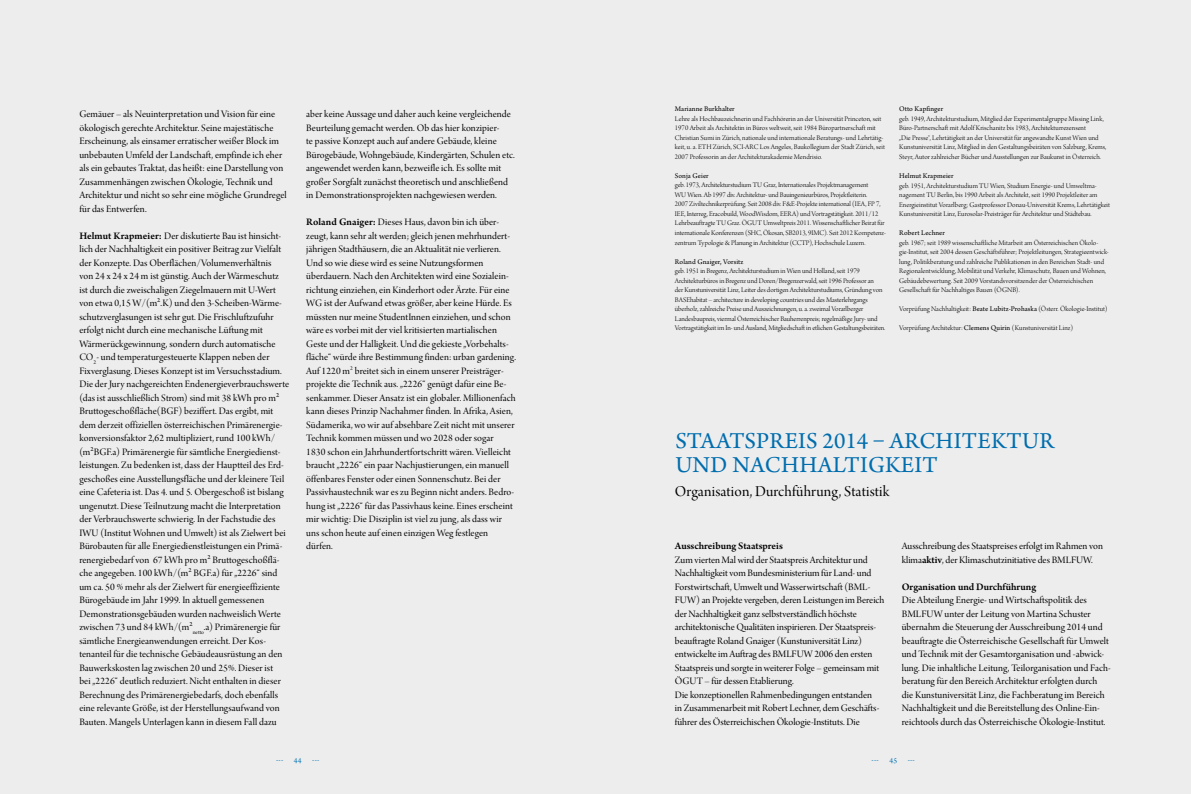
<style>
.page{position:relative;width:1191px;height:794px;background:#fff}
.page>*{position:absolute;margin:0;border:0;box-sizing:border-box;transform-origin:0 0}
.t1{font:24px/24px "Arno Pro";letter-spacing:.01em;color:#006dad}
.t2{font:16px "Arno Pro Display";letter-spacing:.005em;color:#000}
.t3{font:10.5px/13.5px "Arno Pro Display";letter-spacing:.005em;color:#000}
.t4{font:600 10.5px "Arno Pro";letter-spacing:-.005em;color:#000}
.t5{font:8px "Arno Pro";color:#0072b1}
.t6{font:7.5px/9.5px "Arno Pro Light Display";letter-spacing:.005em;color:#000}
.t7{font:7.5px "Arno Pro";letter-spacing:.01em;color:#000}
.s1{font-family:"Arno Pro";font-weight:600}
.s2{font-family:"Arno Pro"}
</style>
<div class="page">
<div style="left:0;top:0;width:595px;height:794px;background:#ededee"></div>
<div style="left:595px;top:0;width:596px;height:794px;background:#ededee"></div>
<p class="t3" style="left:79px;top:108px;width:209px">Gemäuer – als Neuinterpretation und Vision für eine ökologisch gerechte Architektur. Seine majestätische Erscheinung, als einsamer erratischer weißer Block im unbebauten Umfeld der Landschaft, empfinde ich eher als ein gebautes Traktat, das heißt: eine Darstellung von Zusammenhängen zwischen Ökologie, Technik und Architektur und nicht so sehr eine mögliche Grundregel für das Entwerfen.</p>
<p class="t3" style="left:79px;top:229px;width:211px"><span class="s1">Helmut Krapmeier:</span> Der diskutierte Bau ist hinsicht&shy;lich der Nachhaltigkeit ein positiver Beitrag zur Vielfalt der Konzepte. Das Oberflächen/Volumenverhältnis<br>von 24 x 24 x 24 m ist günstig. Auch der Wärmeschutz ist durch die zweischaligen Ziegelmauern mit U-Wert von etwa 0,15 W/(m².K) und den 3-Scheiben-Wärme&shy;schutzverglasungen ist sehr gut. Die Frischluftzufuhr erfolgt nicht durch eine mechanische Lüftung mit Wärmerückgewinnung, sondern durch automatische CO<sub>2</sub>- und temperaturgesteuerte Klappen neben der Fixverglasung. Dieses Konzept ist im Versuchsstadium.<br>Die der Jury nachgereichten Endenergieverbrauchswerte (das ist ausschließlich Strom) sind mit 38 kWh pro m²<br>Bruttogeschoßfläche(BGF) beziffert. Das ergibt, mit dem derzeit offiziellen österreichischen Primärenergie&shy;konversionsfaktor 2,62 multipliziert, rund 100 kWh/ (m²BGF.a) Primärenergie für sämtliche Energiedienst&shy;leistungen. Zu bedenken ist, dass der Hauptteil des Erd&shy;geschoßes eine Ausstellungsfläche und der kleinere Teil eine Cafeteria ist. Das 4. und 5. Obergeschoß ist bislang ungenutzt. Diese Teilnutzung macht die Interpretation der Verbrauchswerte schwierig. In der Fachstudie des IWU (Institut Wohnen und Umwelt) ist als Zielwert bei Bürobauten für alle Energiedienstleistungen ein Primä&shy;renergiebedarf von 67 kWh pro m² Bruttogeschoßflä&shy;che angegeben. 100 kWh/(m² BGF.a) für „2226“ sind um ca. 50 % mehr als der Zielwert für energieeffiziente Bürogebäude im Jahr 1999. In aktuell gemessenen Demonstrationsgebäuden wurden nachweislich Werte zwischen 73 und 84 kWh/(m²<sub>netto</sub>.a) Primärenergie für sämtliche Energieanwendungen erreicht. Der Kos&shy;tenanteil für die technische Gebäudeausrüstung an den Bauwerkskosten lag zwischen 20 und 25%. Dieser ist<br>bei „2226“ deutlich reduziert. Nicht enthalten in dieser Berechnung des Primärenergiebedarfs, doch ebenfalls eine relevante Größe, ist der Herstellungsaufwand von Bauten. Mangels Unterlagen kann in diesem Fall dazu</p>
<p class="t3" style="left:306px;top:108px;width:210px">aber keine Aussage und daher auch keine vergleichende Beurteilung gemacht werden. Ob das hier konzipier-<br>te passive Konzept auch auf andere Gebäude, kleine Bürogebäude, Wohngebäude, Kindergärten, Schulen etc. angewendet werden kann, bezweifle ich. Es sollte mit großer Sorgfalt zunächst theoretisch und anschließend in Demonstrationsprojekten nachgewiesen werden.</p>
<p class="t3" style="left:306px;top:216px;width:211px"><span class="s1">Roland Gnaiger:</span> Dieses Haus, davon bin ich über&shy;zeugt, kann sehr alt werden; gleich jenen mehrhundert&shy;jährigen Stadthäusern, die an Aktualität nie verlieren.<br>Und so wie diese wird es seine Nutzungsformen überdauern. Nach den Architekten wird eine Sozialein&shy;richtung einziehen, ein Kinderhort oder Ärzte. Für eine WG ist der Aufwand etwas größer, aber keine Hürde. Es müssten nur meine StudentInnen einziehen, und schon wäre es vorbei mit der viel kritisierten martialischen Geste und der Halligkeit. Und die gekieste „Vorbehalts&shy;fläche“ würde ihre Bestimmung finden: urban gardening.<br>Auf 1220 m<sup>2</sup> breitet sich in einem unserer Preisträger&shy;projekte die Technik aus. „2226“ genügt dafür eine Be&shy;senkammer. Dieser Ansatz ist ein globaler. Millionenfach kann dieses Prinzip Nachahmer finden. In Afrika, Asien, Südamerika, wo wir auf absehbare Zeit nicht mit unserer Technik kommen müssen und wo 2028 oder sogar<br>1830 schon ein Jahrhundertfortschritt wären. Vielleicht braucht „2226“ ein paar Nachjustierungen, ein manuell öffenbares Fenster oder einen Sonnenschutz. Bei der Passivhaustechnik war es zu Beginn nicht anders. Bedro&shy;hung ist „2226“ für das Passivhaus keine. Eines erscheint mir wichtig: Die Disziplin ist viel zu jung, als dass wir uns schon heute auf einen einzigen Weg festlegen dürfen.</p>
<p class="t7" style="left:675px;top:105px;width:61px">Marianne Burkhalter</p>
<p class="t6" style="left:675px;top:114px;width:211px">Lehre als Hochbauzeichnerin und Fachhörerin an der Universität Princeton, seit 1970 Arbeit als Architektin in Büros weltweit, seit 1984 Büropartnerschaft mit Christian Sumi in Zürich, nationale und internationale Beratungs- und Lehrtätig&shy;keit, u. a. ETH Zürich, SCI-ARC Los Angeles, Baukollegium der Stadt Zürich, seit 2007 Professorin an der Architekturakademie Mendrisio.</p>
<p class="t7" style="left:675px;top:171px;width:35px">Sonja Geier</p>
<p class="t6" style="left:675px;top:181px;width:213px">geb. 1973, Architekturstudium TU Graz, Internationales Projektmanagement<br>WU Wien. Ab 1997 div. Architektur- und Bauingenieurbüros, Projektleiterin.<br>2007 Ziviltechnikerprüfung. Seit 2008 div. F&amp;E-Projekte international (IEA, FP 7, IEE, Interreg, Eracobuild, WoodWisdom, EERA) und Vortragstätigkeit. 2011/12<br>Lehrbeauftragte TU Graz. ÖGUT Umweltpreis 2011. Wissenschaftlicher Beirat für internationale Konferenzen (SHC, Ökosan, SB2013, 9IMC). Seit 2012 Kompetenz&shy;zentrum Typologie &amp; Planung in Architektur (CCTP), Hochschule Luzern.</p>
<p class="t7" style="left:675px;top:257px;width:70px">Roland Gnaiger, Vorsitz</p>
<p class="t6" style="left:675px;top:266px;width:212px">geb. 1951 in Bregenz, Architekturstudium in Wien und Holland, seit 1979<br>Architekturbüros in Bregenz und Doren/Bregenzerwald, seit 1996 Professor an<br>der Kunstuniversität Linz, Leiter des dortigen Architekturstudiums, Gründung von BASEhabitat – architecture in developing countries und des Masterlehrgangs überholz, zahlreiche Preise und Auszeichnungen, u. a. zweimal Vorarlberger Landesbaupreis, viermal Österreichischer Bauherrenpreis; regelmäßige Jury- und Vortragstätigkeit im In- und Ausland, Mitgliedschaft in etlichen Gestaltungsbeiräten.</p>
<p class="t7" style="left:899px;top:105px;width:45px">Otto Kapfinger</p>
<p class="t6" style="left:899px;top:114px;width:209px">geb. 1949, Architekturstudium, Mitglied der Experimentalgruppe Missing Link, Büro-Partnerschaft mit Adolf Krischanitz bis 1983, Architekturrezensent<br>„Die Presse“, Lehrtätigkeit an der Universität für angewandte Kunst Wien und Kunstuniversität Linz, Mitglied in den Gestaltungsbeiräten von Salzburg, Krems, Steyr, Autor zahlreicher Bücher und Ausstellungen zur Baukunst in Österreich.</p>
<p class="t7" style="left:899px;top:171px;width:56px">Helmut Krapmeier</p>
<p class="t6" style="left:899px;top:181px;width:212px">geb. 1951, Architekturstudium TU Wien, Studium Energie- und Umweltma&shy;nagement TU Berlin, bis 1990 Arbeit als Architekt, seit 1990 Projektleiter am Energieinstitut Vorarlberg; Gastprofessor Donau-Universität Krems, Lehrtätigkeit Kunstuniversität Linz, Eurosolar-Preisträger für Architektur und Städtebau.</p>
<p class="t7" style="left:899px;top:228px;width:47px">Robert Lechner</p>
<p class="t6" style="left:899px;top:238px;width:211px">geb. 1967; seit 1989 wissenschaftliche Mitarbeit am Österreichischen Ökolo&shy;gie-Institut, seit 2004 dessen Geschäftsführer; Projektleitungen, Strategieentwick&shy;lung, Politikberatung und zahlreiche Publikationen in den Bereichen Stadt- und Regionalentwicklung, Mobilität und Verkehr, Klimaschutz, Bauen und Wohnen, Gebäudebewertung. Seit 2009 Vorstandsvorsitzender der Österreichischen Gesellschaft für Nachhaltiges Bauen (ÖGNB).</p>
<p class="t6" style="left:899px;top:304px;width:210px">Vorprüfung Nachhaltigkeit: <span class="s2">Beate Lubitz-Prohaska</span> (Österr. Ökologie-Institut)</p>
<p class="t6" style="left:899px;top:323px;width:175px">Vorprüfung Architektur: <span class="s2">Clemens Quirin</span> (Kunstuniversität Linz)</p>
<h1 class="t1" style="left:675px;top:430px;width:380px">Staatspreis 2014 – Architektur und Nachhaltigkeit</h1>
<h2 class="t2" style="left:675px;top:483px;width:217px">Organisation, Durchführung, Statistik</h2>
<p class="t4" style="left:675px;top:540px;width:110px">Ausschreibung Staatspreis</p>
<p class="t3" style="left:675px;top:553px;width:211px">Zum vierten Mal wird der Staatspreis Architektur und Nachhaltigkeit vom Bundesministerium für Land- und Forstwirtschaft, Umwelt und Wasserwirtschaft (BML-FUW) an Projekte vergeben, deren Leistungen im Bereich der Nachhaltigkeit ganz selbstverständlich höchste architektonische Qualitäten inspirieren. Der Staatspreis&shy;beauftragte Roland Gnaiger (Kunstuniversität Linz) entwickelte im Auftrag des BMLFUW 2006 den ersten Staatspreis und sorgte in weiterer Folge – gemeinsam mit ÖGUT</p>
<p class="t3" style="left:675px;top:675px;width:206px;text-indent:30px">– für dessen Etablierung.<br>Die konzeptionellen Rahmenbedingungen entstanden in Zusammenarbeit mit Robert Lechner, dem Geschäfts&shy;führer des Österreichischen Ökologie-Instituts. Die</p>
<p class="t3" style="left:901px;top:540px;width:203px">Ausschreibung des Staatspreises erfolgt im Rahmen von klima<span class="s1">aktiv</span>, der Klimaschutzinitiative des BMLFUW.</p>
<p class="t4" style="left:901px;top:580px;width:136px">Organisation und Durchführung</p>
<p class="t3" style="left:901px;top:594px;width:210px">Die Abteilung Energie- und Wirtschaftspolitik des BMLFUW unter der Leitung von Martina Schuster übernahm die Steuerung der Ausschreibung 2014 und beauftragte die Österreichische Gesellschaft für Umwelt und Technik mit der Gesamtorganisation und -abwick&shy;lung. Die inhaltliche Leitung, Teilorganisation und Fach&shy;beratung für den Bereich Architektur erfolgten durch die Kunstuniversität Linz, die Fachberatung im Bereich Nachhaltigkeit und die Bereitstellung des Online-Ein&shy;reichtools durch das Österreichische Ökologie-Institut.</p>
<p class="t5" style="left:276px;top:756px;width:9px">---</p>
<p class="t5" style="left:294px;top:756px;width:9px">44</p>
<p class="t5" style="left:312px;top:756px;width:9px">---</p>
<p class="t5" style="left:871px;top:756px;width:9px">---</p>
<p class="t5" style="left:889px;top:756px;width:9px">45</p>
<p class="t5" style="left:907px;top:756px;width:9px">---</p>
</div>
